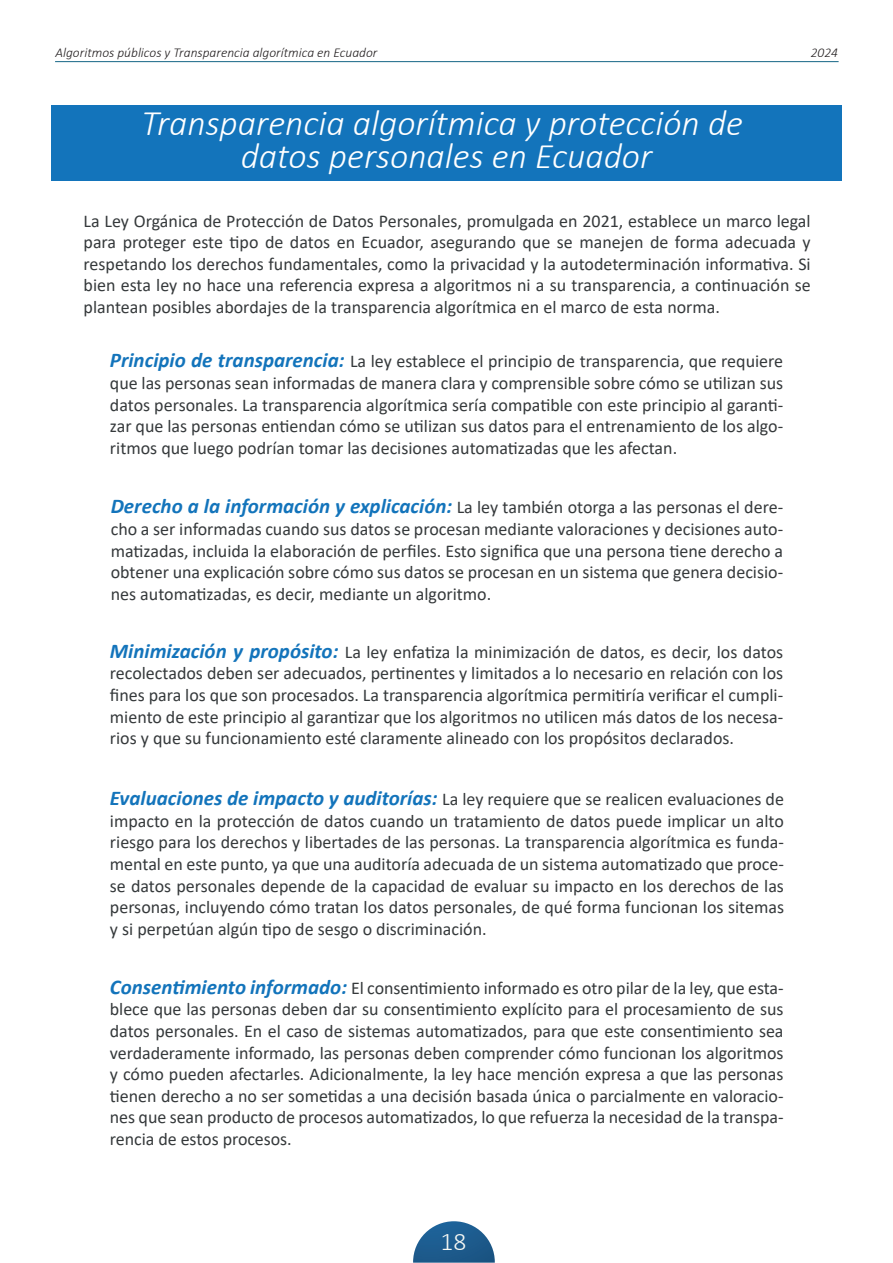
<style>
.page{position:relative;width:893px;height:1263px;background:#fff}
.page>*{position:absolute;margin:0;border:0;box-sizing:border-box;transform-origin:0 0}
.t1{font:italic 300 36px/33px "Calibri";color:#fff;text-align:center}
.t2{font:300 25.5px "Calibri";color:#f6f8f4}
.t3{font:18px/21.6px "Calibri";color:#35393b;text-align:justify}
.t4{font:italic 300 13.5px "Calibri";color:#231f20}
.s1{font-weight:700;font-style:italic;font-size:21px;color:#1374bb}
</style>
<div class="page">
<div style="left:51px;top:105px;width:791px;height:76px;background:#1374bb"></div>
<hr style="left:55px;top:61px;width:784px;height:1px;background:#156686">
<svg style="left:413px;top:1221px;width:82px;height:42px"></svg>
<p class="t4" style="left:56px;top:45px;width:323px">Algoritmos públicos y Transparencia algorítmica en Ecuador</p>
<p class="t4" style="left:811px;top:45px;width:29px">2024</p>
<h1 class="t1" style="left:142px;top:107px;width:603px">Transparencia algorítmica y protección de datos personales en Ecuador</h1>
<p class="t3" style="left:84px;top:209px;width:729px">La Ley Orgánica de Protección de Datos Personales, promulgada en 2021, establece un marco legal para proteger este tipo de datos en Ecuador, asegurando que se manejen de forma adecuada y respetando los derechos fundamentales, como la privacidad y la autodeterminación informativa. Si bien esta ley no hace una referencia expresa a algoritmos ni a su transparencia, a continuación se plantean posibles abordajes de la transparencia algorítmica en el marco de esta norma.</p>
<p class="t3" style="left:110px;top:350px;width:675px"><span class="s1">Principio de transparencia:</span> La ley establece el principio de transparencia, que requiere que las personas sean informadas de manera clara y comprensible sobre cómo se utilizan sus datos personales. La transparencia algorítmica sería compatible con este principio al garanti&shy;zar que las personas entiendan cómo se utilizan sus datos para el entrenamiento de los algo&shy;ritmos que luego podrían tomar las decisiones automatizadas que les afectan.</p>
<p class="t3" style="left:111px;top:496px;width:674px"><span class="s1">Derecho a la información y explicación:</span> La ley también otorga a las personas el dere&shy;cho a ser informadas cuando sus datos se procesan mediante valoraciones y decisiones auto&shy;matizadas, incluida la elaboración de perfiles. Esto significa que una persona tiene derecho a obtener una explicación sobre cómo sus datos se procesan en un sistema que genera decisio&shy;nes automatizadas, es decir, mediante un algoritmo.</p>
<p class="t3" style="left:110px;top:640px;width:675px"><span class="s1">Minimización y propósito:</span> La ley enfatiza la minimización de datos, es decir, los datos recolectados deben ser adecuados, pertinentes y limitados a lo necesario en relación con los fines para los que son procesados. La transparencia algorítmica permitiría verificar el cumpli&shy;miento de este principio al garantizar que los algoritmos no utilicen más datos de los necesa&shy;rios y que su funcionamiento esté claramente alineado con los propósitos declarados.</p>
<p class="t3" style="left:110px;top:788px;width:676px"><span class="s1">Evaluaciones de impacto y auditorías:</span> La ley requiere que se realicen evaluaciones de impacto en la protección de datos cuando un tratamiento de datos puede implicar un alto riesgo para los derechos y libertades de las personas. La transparencia algorítmica es funda&shy;mental en este punto, ya que una auditoría adecuada de un sistema automatizado que proce&shy;se datos personales depende de la capacidad de evaluar su impacto en los derechos de las personas, incluyendo cómo tratan los datos personales, de qué forma funcionan los sitemas y si perpetúan algún tipo de sesgo o discriminación.</p>
<p class="t3" style="left:110px;top:976px;width:675px"><span class="s1">Consentimiento informado:</span> El consentimiento informado es otro pilar de la ley, que esta&shy;blece que las personas deben dar su consentimiento explícito para el procesamiento de sus datos personales. En el caso de sistemas automatizados, para que este consentimiento sea verdaderamente informado, las personas deben comprender cómo funcionan los algoritmos y cómo pueden afectarles. Adicionalmente, la ley hace mención expresa a que las personas tienen derecho a no ser sometidas a una decisión basada única o parcialmente en valoracio&shy;nes que sean producto de procesos automatizados, lo que refuerza la necesidad de la transpa&shy;rencia de estos procesos.</p>
<h2 class="t2" style="left:441px;top:1226px;width:27px">18</h2>
</div>
